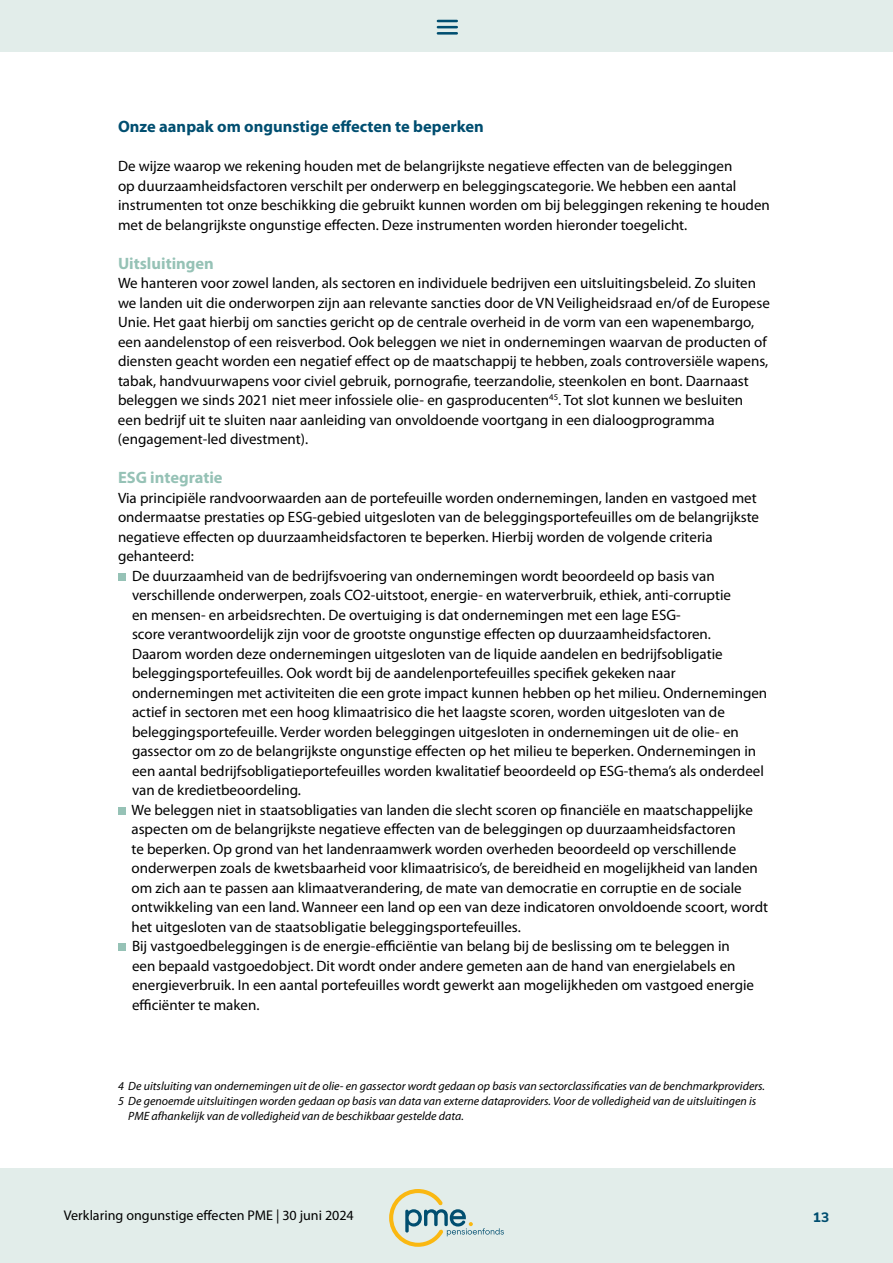
<style>
.page{position:relative;width:893px;height:1263px;background:#fff}
.page>*{position:absolute;margin:0;border:0;box-sizing:border-box;transform-origin:0 0}
.t1{font:700 16.5px "Myriad Pro";color:#004e70}
.t2{font:700 16.5px "Myriad Pro";color:#96c2b6}
.t3{font:15px/19.5px "Myriad Pro";color:#000}
.t4{font:14.1px "Myriad Pro";color:#000}
.t5{font:800 13.65px "Nunito Sans";color:#004e70}
.t6{font:italic 12px "Myriad Pro";color:#000}
</style>
<div class="page">
<div style="left:0;top:0;width:893px;height:51px;background:#e2edea"></div>
<svg style="left:438px;top:20px;width:19px;height:8px"></svg>
<hr style="left:438px;top:32px;width:19px;height:3px;background:#004e70">
<div style="left:0;top:1169px;width:893px;height:94px;background:#e2edea"></div>
<svg style="left:389px;top:1189px;width:115px;height:58px"></svg>
<div style="left:118px;top:573px;width:8px;height:7px;background:#96c2b6"></div>
<div style="left:118px;top:807px;width:8px;height:7px;background:#96c2b6"></div>
<div style="left:118px;top:943px;width:8px;height:8px;background:#96c2b6"></div>
<p class="t1" style="left:118px;top:116px;width:367px">Onze aanpak om ongunstige effecten te beperken</p>
<p class="t3" style="left:118px;top:156px;width:653px">De wijze waarop we rekening houden met de belangrijkste negatieve effecten van de beleggingen<br>op duurzaamheidsfactoren verschilt per onderwerp en beleggingscategorie. We hebben een aantal instrumenten tot onze beschikking die gebruikt kunnen worden om bij beleggingen rekening te houden met de belangrijkste ongunstige effecten. Deze instrumenten worden hieronder toegelicht.</p>
<p class="t2" style="left:118px;top:252px;width:97px">Uitsluitingen</p>
<p class="t3" style="left:118px;top:273px;width:653px">We hanteren voor zowel landen, als sectoren en individuele bedrijven een uitsluitingsbeleid. Zo sluiten we landen uit die onderworpen zijn aan relevante sancties door de VN Veiligheidsraad en/of de Europese Unie. Het gaat hierbij om sancties gericht op de centrale overheid in de vorm van een wapenembargo, een aandelenstop of een reisverbod. Ook beleggen we niet in ondernemingen waarvan de producten of diensten geacht worden een negatief effect op de maatschappij te hebben, zoals controversiële wapens, tabak, handvuurwapens voor civiel gebruik, pornografie, teerzandolie, steenkolen en bont. Daarnaast beleggen we sinds 2021 niet meer infossiele olie- en gasproducenten<sup>45</sup>. Tot slot kunnen we besluiten een bedrijf uit te sluiten naar aanleiding van onvoldoende voortgang in een dialoogprogramma (engagement-led divestment).</p>
<p class="t2" style="left:118px;top:467px;width:106px">ESG integratie</p>
<p class="t3" style="left:118px;top:487px;width:640px">Via principiële randvoorwaarden aan de portefeuille worden ondernemingen, landen en vastgoed met</p>
<p class="t3" style="left:118px;top:507px;width:643px">ondermaatse prestaties op ESG-gebied uitgesloten van de beleggingsportefeuilles om de belangrijkste</p>
<p class="t3" style="left:118px;top:526px;width:596px">negatieve effecten op duurzaamheidsfactoren te beperken. Hierbij worden de volgende criteria</p>
<p class="t3" style="left:118px;top:546px;width:77px">gehanteerd:</p>
<p class="t3" style="left:132px;top:565px;width:584px">De duurzaamheid van de bedrijfsvoering van ondernemingen wordt beoordeeld op basis van</p>
<p class="t3" style="left:132px;top:585px;width:601px">verschillende onderwerpen, zoals CO2-uitstoot, energie- en waterverbruik, ethiek, anti-corruptie</p>
<p class="t3" style="left:132px;top:604px;width:550px">en mensen- en arbeidsrechten. De overtuiging is dat ondernemingen met een lage ESG-</p>
<p class="t3" style="left:132px;top:624px;width:580px">score verantwoordelijk zijn voor de grootste ongunstige effecten op duurzaamheidsfactoren.</p>
<p class="t3" style="left:132px;top:643px;width:592px">Daarom worden deze ondernemingen uitgesloten van de liquide aandelen en bedrijfsobligatie</p>
<p class="t3" style="left:132px;top:663px;width:545px">beleggingsportefeuilles. Ook wordt bij de aandelenportefeuilles specifiek gekeken naar</p>
<p class="t3" style="left:132px;top:682px;width:637px">ondernemingen met activiteiten die een grote impact kunnen hebben op het milieu. Ondernemingen</p>
<p class="t3" style="left:132px;top:702px;width:594px">actief in sectoren met een hoog klimaatrisico die het laagste scoren, worden uitgesloten van de</p>
<p class="t3" style="left:132px;top:721px;width:608px">beleggingsportefeuille. Verder worden beleggingen uitgesloten in ondernemingen uit de olie- en</p>
<p class="t3" style="left:132px;top:741px;width:626px">gassector om zo de belangrijkste ongunstige effecten op het milieu te beperken. Ondernemingen in</p>
<p class="t3" style="left:132px;top:760px;width:633px">een aantal bedrijfsobligatieportefeuilles worden kwalitatief beoordeeld op ESG-thema’s als onderdeel</p>
<p class="t3" style="left:132px;top:780px;width:170px">van de kredietbeoordeling.</p>
<p class="t3" style="left:131px;top:799px;width:623px">We beleggen niet in staatsobligaties van landen die slecht scoren op financiële en maatschappelijke</p>
<p class="t3" style="left:131px;top:819px;width:606px">aspecten om de belangrijkste negatieve effecten van de beleggingen op duurzaamheidsfactoren</p>
<p class="t3" style="left:131px;top:838px;width:606px">te beperken. Op grond van het landenraamwerk worden overheden beoordeeld op verschillende</p>
<p class="t3" style="left:131px;top:858px;width:628px">onderwerpen zoals de kwetsbaarheid voor klimaatrisico’s, de bereidheid en mogelijkheid van landen</p>
<p class="t3" style="left:131px;top:877px;width:612px">om zich aan te passen aan klimaatverandering, de mate van democratie en corruptie en de sociale</p>
<p class="t3" style="left:131px;top:897px;width:638px">ontwikkeling van een land. Wanneer een land op een van deze indicatoren onvoldoende scoort, wordt</p>
<p class="t3" style="left:131px;top:916px;width:391px">het uitgesloten van de staatsobligatie beleggingsportefeuilles.</p>
<p class="t3" style="left:132px;top:936px;width:599px">Bij vastgoedbeleggingen is de energie-efficiëntie van belang bij de beslissing om te beleggen in</p>
<p class="t3" style="left:132px;top:955px;width:605px">een bepaald vastgoedobject. Dit wordt onder andere gemeten aan de hand van energielabels en</p>
<p class="t3" style="left:132px;top:975px;width:623px">energieverbruik. In een aantal portefeuilles wordt gewerkt aan mogelijkheden om vastgoed energie</p>
<p class="t3" style="left:132px;top:994px;width:129px">efficiënter te maken.</p>
<p class="t6" style="left:118px;top:1078px;width:649px">4 De uitsluiting van ondernemingen uit de olie- en gassector wordt gedaan op basis van sectorclassificaties van de benchmarkproviders.</p>
<p class="t6" style="left:118px;top:1093px;width:640px">5 De genoemde uitsluitingen worden gedaan op basis van data van externe dataproviders. Voor de volledigheid van de uitsluitingen is</p>
<p class="t6" style="left:128px;top:1108px;width:337px">PME afhankelijk van de volledigheid van de beschikbaar gestelde data.</p>
<p class="t4" style="left:64px;top:1206px;width:292px">Verklaring ongunstige effecten PME | 30 juni 2024</p>
<p class="t5" style="left:813px;top:1207px;width:18px">13</p>
</div>
